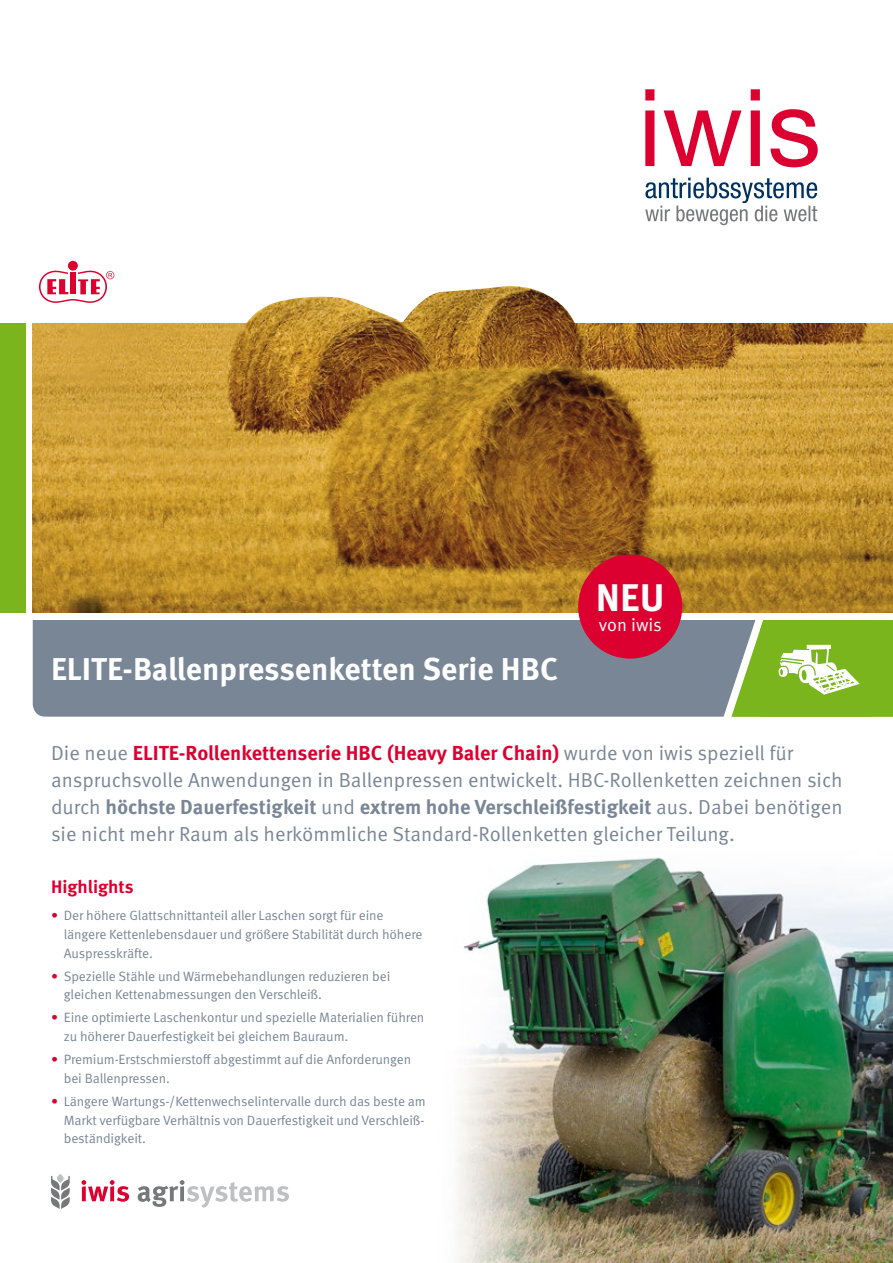
<style>
.page{position:relative;width:893px;height:1263px;background:#fff}
.page>*{position:absolute;margin:0;border:0;box-sizing:border-box;transform-origin:0 0}
.t1{font:700 38.4px "Meta OT";color:#fff}
.t2{font:700 31.5px "Meta OT";color:#fff}
.t3{font:20.25px/27px "Meta OT";color:#798696}
.t4{font:700 18px "Meta OT";color:#dc0031}
.t5{font:18px "Meta OT";letter-spacing:-.01em;color:#fff}
.t6{font:13.5px/18.8px "Meta OT";letter-spacing:-.01em;color:#798696}
.s1{font-weight:700;color:#dc0031}
.s2{font-weight:700}
.s3{color:#dc0031}
</style>
<div class="page">
<img style="left:32px;top:323px;width:861px;height:289px">
<img style="left:230px;top:286px;width:352px;height:83px">
<svg style="left:645px;top:178px;width:172px;height:47px"></svg>
<svg style="left:645px;top:89px;width:173px;height:78px"></svg>
<div style="left:68px;top:261px;width:10px;height:10px;background:#dc0031;border-radius:50%"></div>
<svg style="left:39px;top:271px;width:75px;height:32px"></svg>
<div style="left:0;top:323px;width:26px;height:289px;background:#7ab51d"></div>
<div style="left:33px;top:620px;width:698px;height:97px;background:#798696"></div>
<svg style="left:731px;top:620px;width:162px;height:97px;background:#8ebd47"></svg>
<svg style="left:51px;top:1174px;width:19px;height:35px"></svg>
<svg style="left:81px;top:1180px;width:48px;height:22px"></svg>
<svg style="left:138px;top:1180px;width:151px;height:28px"></svg>
<div style="left:578px;top:554px;width:104px;height:105px;background:#dc0031;border-radius:50%"></div>
<img style="left:457px;top:857px;width:436px;height:406px">
<h2 class="t2" style="left:51px;top:649px;width:509px">ELITE-Ballenpressenketten Serie HBC</h2>
<h1 class="t1" style="left:596px;top:574px;width:70px">NEU</h1>
<h3 class="t5" style="left:599px;top:614px;width:64px">von iwis</h3>
<p class="t3" style="left:51px;top:739px;width:793px">Die neue <span class="s1">ELITE-Rollenkettenserie HBC (Heavy Baler Chain)</span> wurde von iwis speziell für anspruchsvolle Anwendungen in Ballenpressen entwickelt. HBC-Rollenketten zeichnen sich durch <span class="s2">höchste Dauerfestigkeit</span> und <span class="s2">extrem hohe Verschleißfestigkeit</span> aus. Dabei benötigen sie nicht mehr Raum als herkömmliche Standard-Rollenketten gleicher Teilung.</p>
<h3 class="t4" style="left:51px;top:875px;width:84px">Highlights</h3>
<p class="t6" style="left:64px;top:906px;width:360px;text-indent:-13px"><span class="s3">•</span> Der höhere Glattschnittanteil aller Laschen sorgt für eine längere Kettenlebensdauer und größere Stabilität durch höhere<br>Auspresskräfte.</p>
<p class="t6" style="left:64px;top:967px;width:328px;text-indent:-13px"><span class="s3">•</span> Spezielle Stähle und Wärmebehandlungen reduzieren bei gleichen Kettenabmessungen den Verschleiß.</p>
<p class="t6" style="left:64px;top:1008px;width:362px;text-indent:-13px"><span class="s3">•</span> Eine optimierte Laschenkontur und spezielle Materialien führen zu höherer Dauerfestigkeit bei gleichem Bauraum.</p>
<p class="t6" style="left:64px;top:1050px;width:349px;text-indent:-13px"><span class="s3">•</span> Premium-Erstschmierstoff abgestimmt auf die Anforderungen bei Ballenpressen.</p>
<p class="t6" style="left:64px;top:1092px;width:364px;text-align:justify;text-indent:-13px"><span class="s3">•</span> Längere Wartungs-/Kettenwechselintervalle durch das beste am Markt verfügbare Verhältnis von Dauerfestigkeit und Verschleiß&shy;beständigkeit.</p>
</div>
